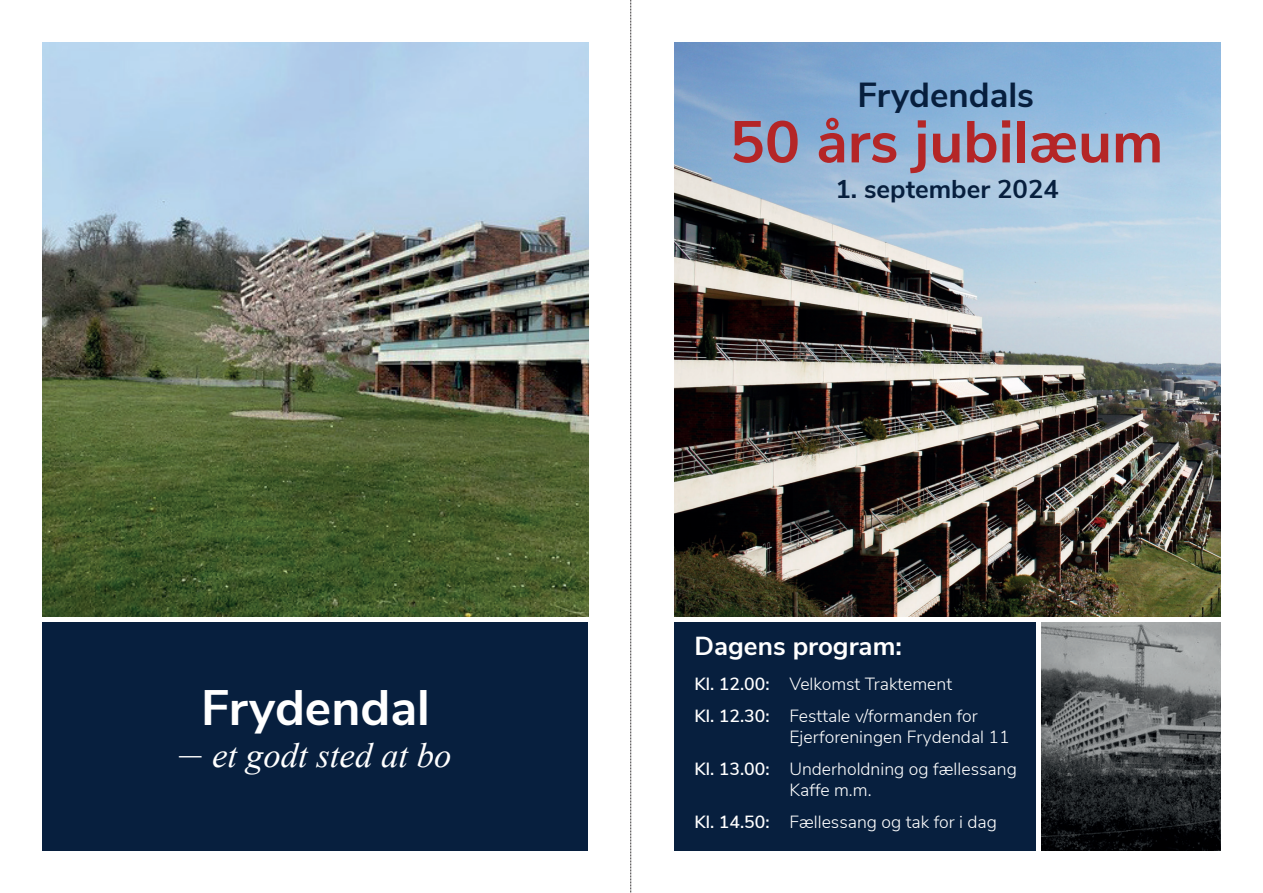
<style>
.page{position:relative;width:1263px;height:893px;background:#fff}
.page>*{position:absolute;margin:0;border:0;box-sizing:border-box;transform-origin:0 0}
.t1{font:700 58.8px "Nunito Sans";color:#b42627}
.t2{font:700 49.8px "Nunito Sans";color:#fff}
.t3{font:italic 34.8px "Times New Roman";color:#fff}
.t4{font:700 34.65px "Nunito Sans";color:#071f3e}
.t5{font:700 25.95px "Nunito Sans";color:#fff}
.t6{font:700 25.65px "Nunito Sans";color:#071f3e}
.t7{font:300 17.55px/32px "Nunito Sans";color:#fff}
.s1{font-size:43.8px}
.s2{font-weight:600}
</style>
<div class="page">
<img style="left:674px;top:43px;width:546px;height:574px">
<svg style="left:630px;top:0;width:1px;height:893px"></svg>
<img style="left:1042px;top:622px;width:178px;height:228px">
<img style="left:43px;top:43px;width:545px;height:574px">
<div style="left:674px;top:622px;width:361px;height:228px;background:#071f3e"></div>
<div style="left:43px;top:622px;width:545px;height:228px;background:#071f3e"></div>
<h2 class="t2" style="left:201px;top:672px;width:230px">Frydendal</h2>
<h3 class="t3" style="left:179px;top:731px;width:274px"><span class="s1">–</span> et godt sted at bo</h3>
<h3 class="t4" style="left:857px;top:69px;width:178px">Frydendals</h3>
<h1 class="t1" style="left:730px;top:99px;width:435px">50 års jubilæum</h1>
<h3 class="t6" style="left:835px;top:171px;width:225px">1. september 2024</h3>
<h3 class="t5" style="left:694px;top:627px;width:209px">Dagens program:</h3>
<p class="t7" style="left:694px;top:667px;width:285px"><span class="s2">Kl. 12.00:</span> Velkomst Traktement<br><span class="s2">Kl. 12.30:</span> Festtale v/formanden for</p>
<p class="t7" style="left:694px;top:720px;width:324px;text-indent:95px">Ejerforeningen Frydendal 11<br><span class="s2">Kl. 13.00:</span> Underholdning og fællessang</p>
<p class="t7" style="left:694px;top:773px;width:304px;text-indent:95px">Kaffe m.m.<br><span class="s2">Kl. 14.50:</span> Fællessang og tak for i dag</p>
</div>
